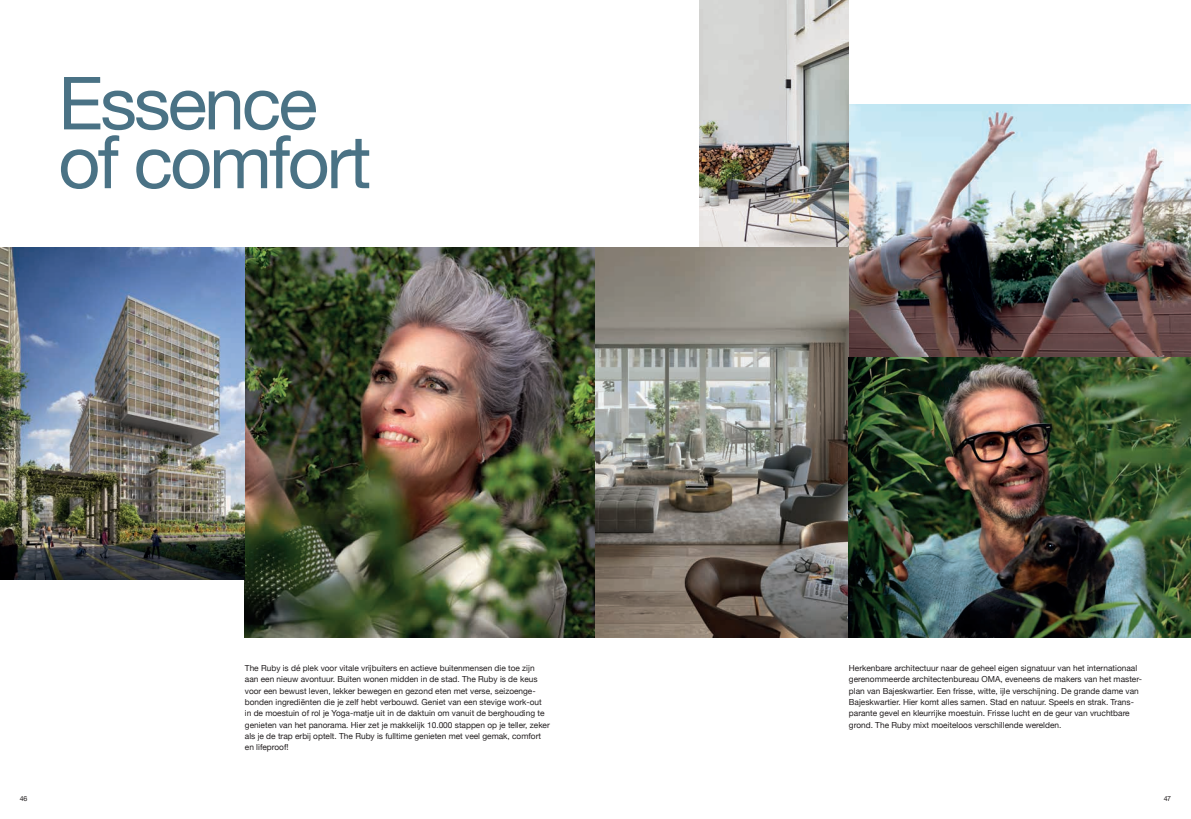
<style>
.page{position:relative;width:1191px;height:819px;background:#fff}
.page>*{position:absolute;margin:0;border:0;box-sizing:border-box;transform-origin:0 0}
.t1{font:73.33px/58.8px "Helvetica Neue";letter-spacing:-.04em;color:#4a7285}
.t2{font:8.31px/11.4px "Helvetica Neue";color:#231f20}
.t3{font:7px "Helvetica Neue";color:#231f20}
</style>
<div class="page">
<img style="left:245px;top:248px;width:604px;height:389px">
<img style="left:0;top:248px;width:245px;height:331px">
<img style="left:849px;top:104px;width:342px;height:254px">
<img style="left:699px;top:0;width:150px;height:248px">
<img style="left:849px;top:358px;width:342px;height:279px">
<h1 class="t1" style="left:58px;top:78px;width:314px">Essence of comfort</h1>
<p class="t2" style="left:245px;top:662px;width:306px">The Ruby is dé plek voor vitale vrijbuiters en actieve buitenmensen die toe zijn aan een nieuw avontuur. Buiten wonen midden in de stad. The Ruby is de keus voor een bewust leven, lekker bewegen en gezond eten met verse, seizoenge&shy;bonden ingrediënten die je zelf hebt verbouwd. Geniet van een stevige work-out in de moestuin of rol je Yoga-matje uit in de daktuin om vanuit de berghouding te genieten van het panorama. Hier zet je makkelijk 10.000 stappen op je teller, zeker als je de trap erbij optelt. The Ruby is fulltime genieten met veel gemak, comfort en lifeproof!</p>
<p class="t2" style="left:849px;top:662px;width:294px">Herkenbare architectuur naar de geheel eigen signatuur van het internationaal gerenommeerde architectenbureau OMA, eveneens de makers van het master&shy;plan van Bajeskwartier. Een frisse, witte, ijle verschijning. De grande dame van Bajeskwartier. Hier komt alles samen. Stad en natuur. Speels en strak. Trans&shy;parante gevel en kleurrijke moestuin. Frisse lucht en de geur van vruchtbare grond. The Ruby mixt moeiteloos verschillende werelden.</p>
<p class="t3" style="left:20px;top:793px;width:9px">46</p>
<p class="t3" style="left:1163px;top:793px;width:9px">47</p>
</div>
